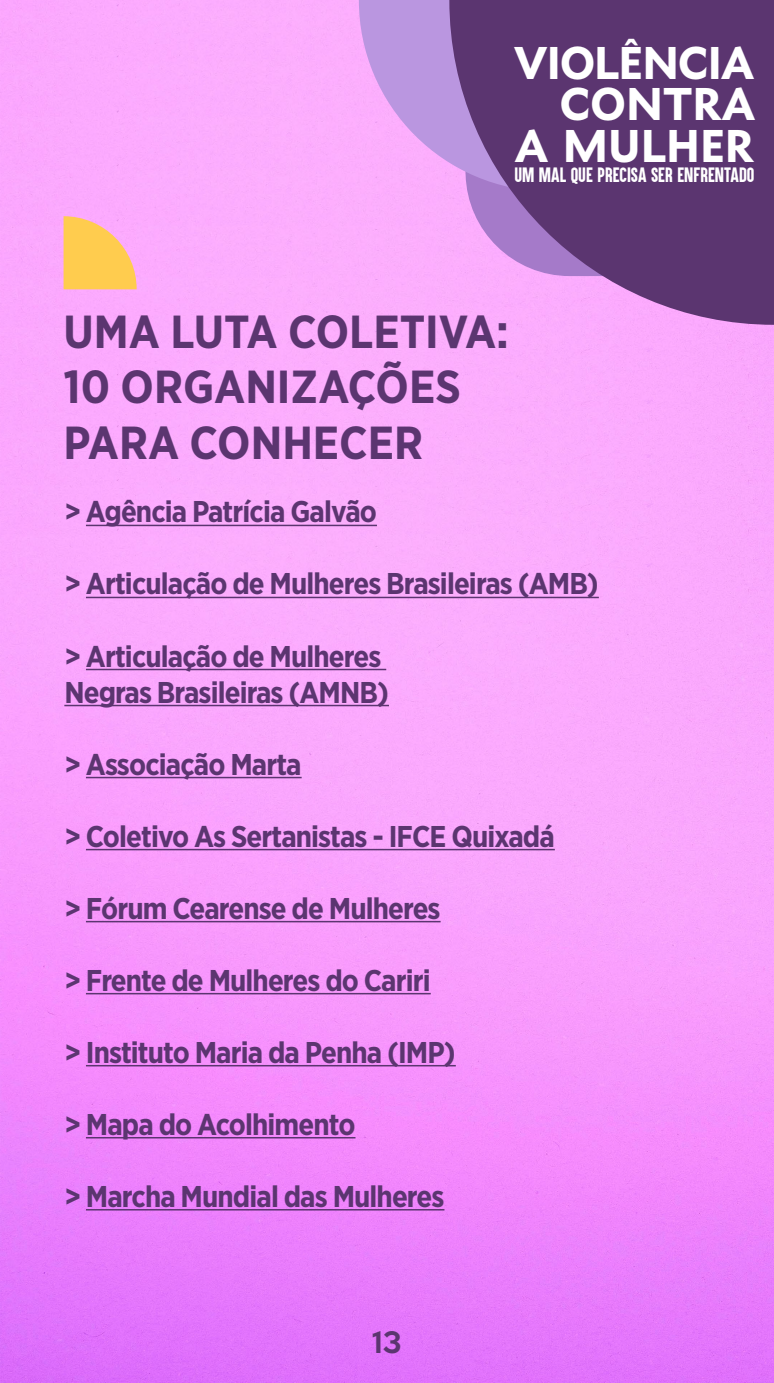
<style>
.page{position:relative;width:774px;height:1383px;background:#fff}
.page>*{position:absolute;margin:0;border:0;box-sizing:border-box;transform-origin:0 0}
.t1{font:700 46.35px/55.5px "Gotham Narrow";color:#5b3570}
.t2{font:900 41.4px/41.4px "Metro Nova Pro";color:#fff;text-align:right}
.t3{font:700 30px/36px "Gotham Narrow";letter-spacing:-.03em;color:#5b3570}
.t4{font:500 27px "Keep Calm";color:#5b3570}
.t5{font:17.1px "Aku&Kamu";color:#fff}
</style>
<div class="page">
<img style="left:0;top:0;width:774px;height:1382px">
<svg style="left:359px;top:0;width:90px;height:276px;background:#e1a4f1"></svg>
<svg style="left:449px;top:0;width:325px;height:325px;background:#794d8d"></svg>
<hr style="left:86px;top:524px;width:291px;height:2px;background:#5b3570">
<hr style="left:86px;top:596px;width:513px;height:2px;background:#5b3570">
<hr style="left:86px;top:668px;width:300px;height:2px;background:#5b3570">
<hr style="left:64px;top:704px;width:325px;height:2px;background:#5b3570">
<hr style="left:86px;top:776px;width:216px;height:2px;background:#5b3570">
<hr style="left:86px;top:848px;width:469px;height:2px;background:#5b3570">
<hr style="left:86px;top:920px;width:355px;height:2px;background:#5b3570">
<hr style="left:86px;top:992px;width:345px;height:2px;background:#5b3570">
<hr style="left:86px;top:1064px;width:370px;height:2px;background:#5b3570">
<hr style="left:86px;top:1136px;width:270px;height:2px;background:#5b3570">
<hr style="left:86px;top:1208px;width:358px;height:2px;background:#5b3570">
<svg style="left:64px;top:216px;width:73px;height:73px;background:#fec475"></svg>
<h2 class="t2" style="left:514px;top:42px;width:242px">VIOLÊNCIA<br>CONTRA<br>A MULHER</h2>
<p class="t5" style="left:514px;top:164px;width:241px">UM MAL QUE PRECISA SER ENFRENTADO</p>
<h1 class="t1" style="left:64px;top:303px;width:447px">Uma luta coletiva:<br>10 organizações para conhecer</h1>
<p class="t3" style="left:64px;top:493px;width:314px">&gt; Agência Patrícia Galvão</p>
<p class="t3" style="left:64px;top:565px;width:485px">&gt; Articulação de Mulheres Brasileiras (AMB</p>
<p class="t3" style="left:587px;top:565px;width:13px">)</p>
<p class="t3" style="left:64px;top:637px;width:319px">&gt; Articulação de Mulheres<br>Negras Brasileiras (AMNB</p>
<p class="t3" style="left:377px;top:673px;width:13px">)</p>
<p class="t3" style="left:64px;top:745px;width:239px">&gt; Associação Marta</p>
<p class="t3" style="left:64px;top:817px;width:492px">&gt; Coletivo As Sertanistas - IFCE Quixadá</p>
<p class="t3" style="left:64px;top:889px;width:378px">&gt; Fórum Cearense de Mulheres</p>
<p class="t3" style="left:64px;top:961px;width:368px">&gt; Frente de Mulheres do Cariri</p>
<p class="t3" style="left:64px;top:1033px;width:393px">&gt; Instituto Maria da Penha (IM P)</p>
<p class="t3" style="left:64px;top:1105px;width:293px">&gt; Mapa do Acolhimento</p>
<p class="t3" style="left:64px;top:1177px;width:382px">&gt; Marcha Mundial das Mulheres</p>
<p class="t4" style="left:372px;top:1319px;width:32px">13</p>
</div>
